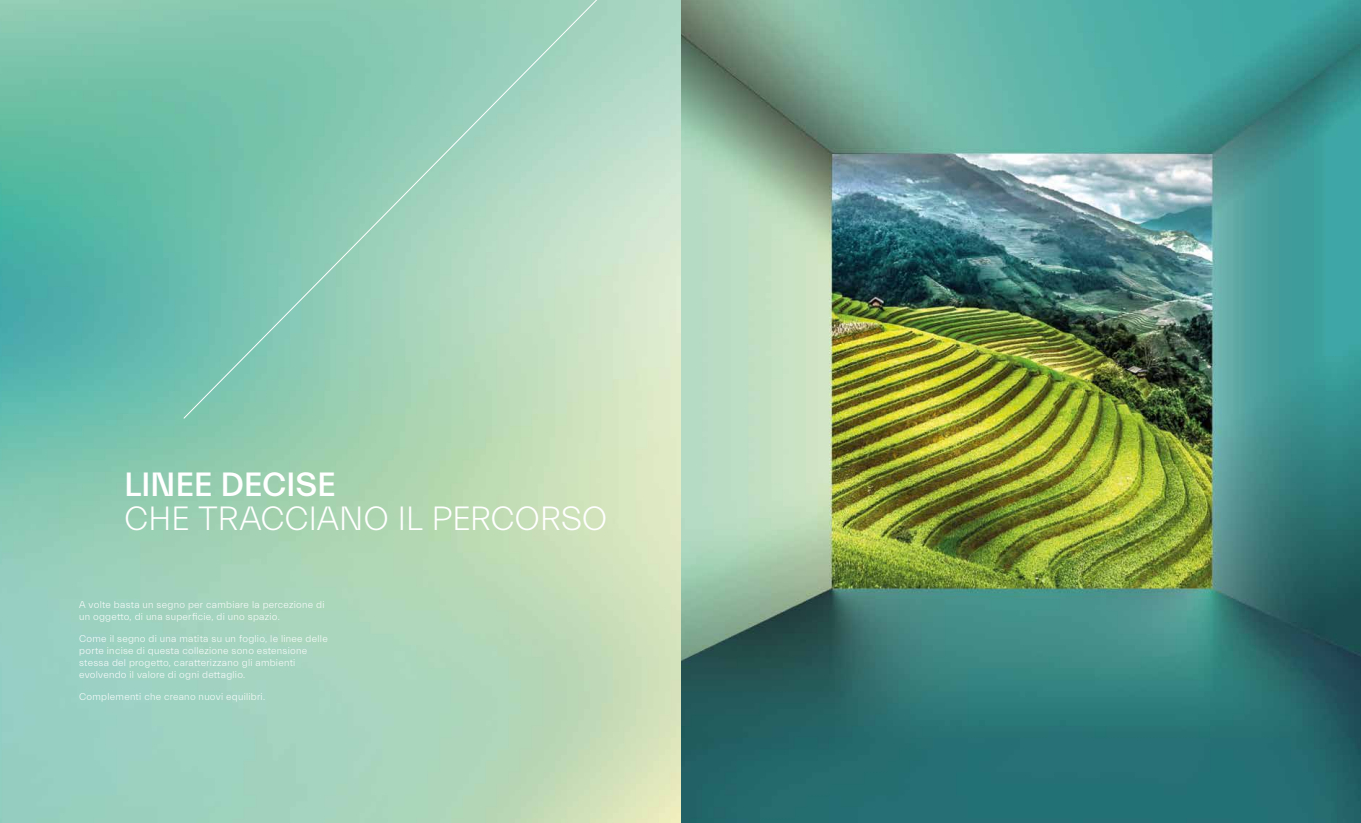
<style>
.page{position:relative;width:1361px;height:823px;background:#fff}
.page>*{position:absolute;margin:0;border:0;box-sizing:border-box;transform-origin:0 0}
.t1{font:300 34px "Everett";letter-spacing:-.015em;color:#fff}
.t2{font:500 34px "Everett";letter-spacing:-.01em;color:#fff}
.t3{font:300 10px/12px "Everett";letter-spacing:.025em;color:#fff}
</style>
<div class="page">
<img style="left:0;top:0;width:1361px;height:822px">
<svg style="left:183px;top:0;width:467px;height:419px;background:#9cd0b9"></svg>
<h1 class="t2" style="left:124px;top:466px;width:213px">LINEE DECISE</h1>
<h1 class="t1" style="left:124px;top:500px;width:484px">CHE TRACCIANO IL PERCORSO</h1>
<p class="t3" style="left:79px;top:599px;width:247px">A volte basta un segno per cambiare la percezione di un oggetto, di una superficie, di uno spazio.</p>
<p class="t3" style="left:79px;top:633px;width:250px">Come il segno di una matita su un foglio, le linee delle porte incise di questa collezione sono estensione stessa del progetto, caratterizzano gli ambienti evolvendo il valore di ogni dettaglio.</p>
<p class="t3" style="left:79px;top:690px;width:187px">Complementi che creano nuovi equilibri.</p>
</div>
